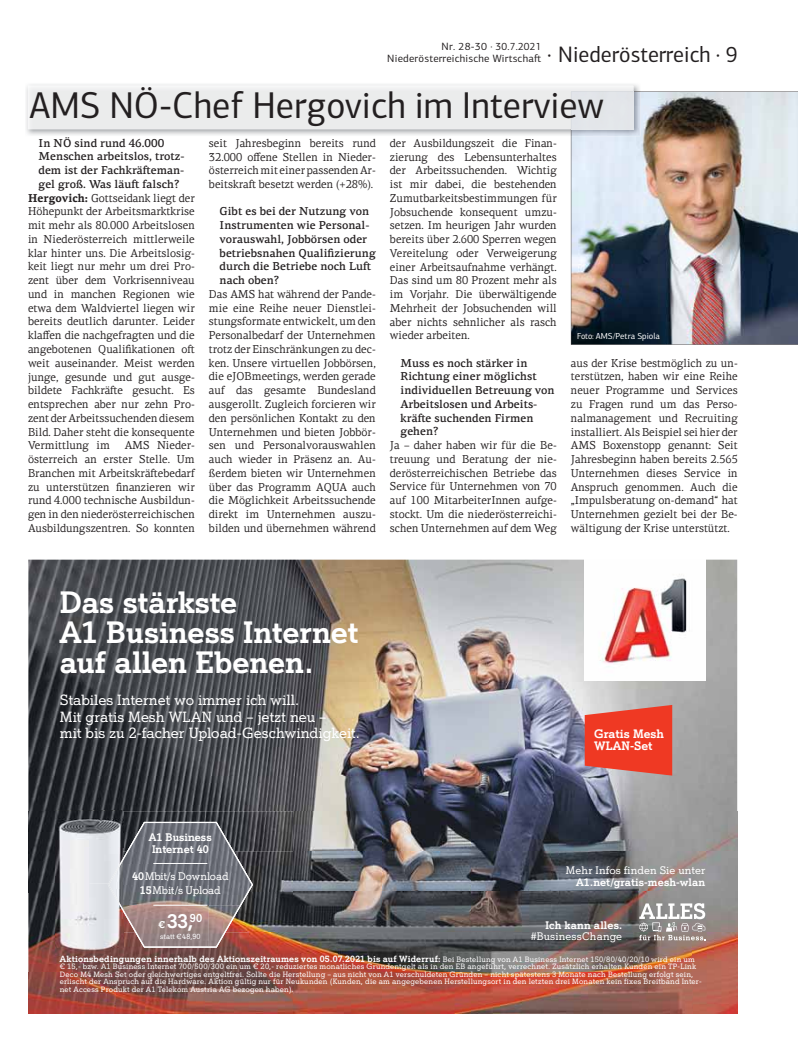
<style>
.page{position:relative;width:798px;height:1063px;background:#fff}
.page>*{position:absolute;margin:0;border:0;box-sizing:border-box;transform-origin:0 0}
.t1{font:37.5px "PF Centro Sans Pro";color:#231f20;scale:.96 1}
.t2{font:700 30px/30px "A1 Serif";letter-spacing:-.005em;color:#fff}
.t3{font:22.5px "PF Centro Sans Pro";color:#231f20;scale:.96 1}
.t4{font:700 19px "A1 Serif";color:#fff}
.t5{font:14.38px/16.9px "A1 Serif";color:#fff}
.t6{font:700 11.88px/11.9px "A1 Serif";color:#fff}
.t7{font:11.5px/13.8px "PF Centro Serif Pro";color:#231f20;text-align:justify;scale:.96 1}
.t8{font:500 11.5px/13.8px "PF Centro Serif Pro";color:#231f20}
.t9{font:10.75px/13.1px "A1 Serif";letter-spacing:-.015em;color:#fff;text-align:center}
.t10{font:700 10.75px/11.9px "A1 Serif";color:#fff}
.t11{font:10.62px/11.9px "PF Centro Sans Pro";letter-spacing:.02em;color:#231f20;text-align:right}
.t12{font:10.62px "A1 Serif";letter-spacing:.01em;color:#fff}
.t13{font:700 10.62px "A1 Serif";letter-spacing:.02em;color:#fff}
.t14{font:700 8.75px "A1 Serif";letter-spacing:.02em;color:#fff}
.t15{font:8.75px "PF Centro Sans Pro";color:#fff;scale:.93 1}
.t16{font:7.5px/7.5px "A1 Serif";letter-spacing:.025em;color:#fff}
.t17{font:7.12px "A1 Serif";letter-spacing:.015em;color:#fff}
.s1{font-weight:700}
.s2{font-size:9.5px}
.s3{font-weight:400;font-size:7.5px}
</style>
<div class="page">
<img style="left:570px;top:92px;width:227px;height:253px">
<img style="left:570px;top:92px;width:70px;height:44px">
<div style="left:28px;top:86px;width:605px;height:43px;background:#ebecec"></div>
<div style="left:570px;top:92px;width:63px;height:37px;background:#e3e6ea"></div>
<img style="left:28px;top:560px;width:709px;height:251px">
<img style="left:28px;top:811px;width:27px;height:81px">
<img style="left:123px;top:811px;width:614px;height:41px">
<img style="left:253px;top:852px;width:484px;height:40px">
<img style="left:28px;top:892px;width:44px;height:81px">
<img style="left:253px;top:892px;width:484px;height:40px">
<img style="left:72px;top:932px;width:620px;height:41px">
<img style="left:692px;top:932px;width:45px;height:81px">
<img style="left:28px;top:973px;width:664px;height:40px">
<img style="left:584px;top:560px;width:121px;height:120px">
<svg style="left:123px;top:822px;width:130px;height:126px;background:#7a7173"></svg>
<img style="left:123px;top:823px;width:86px;height:38px">
<img style="left:209px;top:823px;width:42px;height:82px">
<img style="left:123px;top:909px;width:86px;height:37px">
<img style="left:209px;top:905px;width:31px;height:41px">
<hr style="left:153px;top:863px;width:54px;height:1px;background:#fff">
<hr style="left:153px;top:905px;width:54px;height:1px;background:#fff">
<img style="left:55px;top:811px;width:68px;height:145px">
<img style="left:108px;top:858px;width:15px;height:53px">
<svg style="left:639px;top:903px;width:66px;height:37px"></svg>
<svg style="left:584px;top:705px;width:88px;height:71px;background:#e74d3b"></svg>
<p class="t11" style="left:387px;top:42px;width:155px">Nr. 28-30 · 30.7.2021<br>Niederösterreichische Wirtscha-</p>
<h3 class="t3" style="left:547px;top:46px;width:200px">· Niederösterreich · 9</h3>
<h1 class="t1" style="left:29px;top:91px;width:598px">AMS NÖ-Chef Hergovich im Interview</h1>
<p class="t8" style="left:39px;top:137px;width:127px">In NÖ sind rund 46.000</p>
<p class="t8" style="left:39px;top:151px;width:147px">Menschen arbeitslos, trotz-</p>
<p class="t8" style="left:39px;top:165px;width:147px">dem ist der Fachkrä-eman-</p>
<p class="t8" style="left:39px;top:178px;width:142px">gel groß. Was läu- falsch?</p>
<p class="t7" style="left:28px;top:192px;width:175px"><span class="s1">Hergovich:</span> Gottseidank liegt der</p>
<p class="t7" style="left:28px;top:206px;width:175px">Höhepunkt der Arbeitsmarktkrise</p>
<p class="t7" style="left:28px;top:220px;width:175px">mit mehr als 80.000 Arbeitslosen</p>
<p class="t7" style="left:28px;top:233px;width:175px">in Niederösterreich mittlerweile</p>
<p class="t7" style="left:28px;top:247px;width:175px">klar hinter uns. Die Arbeitslosig-</p>
<p class="t7" style="left:28px;top:261px;width:175px">keit liegt nur mehr um drei Pro-</p>
<p class="t7" style="left:28px;top:275px;width:175px">zent über dem Vorkrisenniveau</p>
<p class="t7" style="left:28px;top:288px;width:175px">und in manchen Regionen wie</p>
<p class="t7" style="left:28px;top:302px;width:175px">etwa dem Waldviertel liegen wir</p>
<p class="t7" style="left:28px;top:316px;width:175px">bereits deutlich darunter. Leider</p>
<p class="t7" style="left:28px;top:330px;width:175px">klaffen die nachgefragten und die</p>
<p class="t7" style="left:28px;top:343px;width:175px">angebotenen Qualifikationen o-</p>
<p class="t7" style="left:28px;top:357px;width:175px">weit auseinander. Meist werden</p>
<p class="t7" style="left:28px;top:371px;width:175px">junge, gesunde und gut ausge-</p>
<p class="t7" style="left:28px;top:385px;width:175px">bildete Fachkrä-e gesucht. Es</p>
<p class="t7" style="left:28px;top:398px;width:175px">entsprechen aber nur zehn Pro-</p>
<p class="t7" style="left:28px;top:412px;width:175px">zent der Arbeitssuchenden diesem</p>
<p class="t7" style="left:28px;top:426px;width:175px">Bild. Daher steht die konsequente</p>
<p class="t7" style="left:28px;top:440px;width:87px">Vermittlung im</p>
<p class="t7" style="left:28px;top:440px;width:175px;text-indent:97px">AMS Nieder&shy;österreich an erster Stelle. Um Branchen mit Arbeitskrä-ebedarf zu unterstützen finanzieren wir rund 4.000 technische Ausbildun&shy;gen in den niederösterreichischen Ausbildungszentren. So konnten</p>
<p class="t7" style="left:209px;top:137px;width:175px">seit Jahresbeginn bereits rund 32.000 offene Stellen in Nieder&shy;österreich mit einer passenden Ar&shy;beitskra- besetzt werden (+28%).</p>
<p class="t8" style="left:219px;top:206px;width:157px">Gibt es bei der Nutzung von<br>Instrumenten wie Personal&shy;vorauswahl, Jobbörsen oder betriebsnahen Qualifizierung durch die Betriebe noch Lu&shy;nach oben?</p>
<p class="t7" style="left:209px;top:288px;width:175px">Das AMS hat während der Pande&shy;mie eine Reihe neuer Dienstlei&shy;stungsformate entwickelt, um den Personalbedarf der Unternehmen trotz der Einschränkungen zu dec&shy;ken. Unsere virtuellen Jobbörsen, die eJOBmeetings, werden gerade auf das gesamte Bundesland ausgerollt. Zugleich forcieren wir den persönlichen Kontakt zu den Unternehmen und bieten Jobbör&shy;sen und Personalvorauswahlen auch wieder in Präsenz an. Au&shy;ßerdem bieten wir Unternehmen über das Programm AQUA auch die Möglichkeit Arbeitssuchende direkt im Unternehmen auszu&shy;bilden und übernehmen während</p>
<p class="t7" style="left:390px;top:137px;width:175px">der Ausbildungszeit die Finan&shy;zierung des Lebensunterhaltes der Arbeitssuchenden. Wichtig ist mir dabei, die bestehenden Zumutbarkeitsbestimmungen für Jobsuchende konsequent umzu&shy;setzen. Im heurigen Jahr wurden bereits über 2.600 Sperren wegen Vereitelung oder Verweigerung einer Arbeitsaufnahme verhängt.<br>Das sind um 80 Prozent mehr als im Vorjahr. Die überwältigende Mehrheit der Jobsuchenden will aber nichts sehnlicher als rasch wieder arbeiten.</p>
<p class="t8" style="left:400px;top:357px;width:155px">Muss es noch stärker in<br>Richtung einer möglichst individuellen Betreuung von<br>Arbeitslosen und Arbeits&shy;krä-e suchenden Firmen gehen?</p>
<p class="t7" style="left:390px;top:440px;width:175px">Ja – daher haben wir für die Be&shy;treuung und Beratung der nie&shy;derösterreichischen Betriebe das Service für Unternehmen von 70 auf 100 MitarbeiterInnen aufge&shy;stockt. Um die niederösterreichi&shy;schen Unternehmen auf dem Weg</p>
<p class="t15" style="left:577px;top:333px;width:90px">Foto: AMS/Petra Spiola</p>
<p class="t7" style="left:570px;top:357px;width:175px">aus der Krise bestmöglich zu un&shy;terstützen, haben wir eine Reihe neuer Programme und Services zu Fragen rund um das Perso&shy;nalmanagement und Recruiting installiert. Als Beispiel sei hier der AMS Boxenstopp genannt: Seit Jahresbeginn haben bereits 2.565<br>Unternehmen dieses Service in Anspruch genommen. Auch die „Impulsberatung on-demand“ hat Unternehmen gezielt bei der Be&shy;wältigung der Krise unterstützt.</p>
<h2 class="t2" style="left:60px;top:591px;width:300px">Das stärkste<br>A1 Business Internet auf allen Ebenen.</h2>
<p class="t5" style="left:60px;top:693px;width:301px">Stabiles Internet wo immer ich will.<br>Mit gratis Mesh WLAN und – jetzt neu –<br>mit bis zu 2-facher Upload-Geschwindigkeit.</p>
<p class="t6" style="left:594px;top:729px;width:71px">Gratis Mesh<br>WLAN-Set</p>
<p class="t10" style="left:149px;top:833px;width:64px">A1 Business<br>Internet 40</p>
<p class="t9" style="left:132px;top:871px;width:98px"><span class="s1">40</span> Mbit/s Download<br><span class="s1">15</span> Mbit/s Upload</p>
<h3 class="t4" style="left:158px;top:914px;width:45px"><span class="s2">€</span> 33,<sup>90</sup></h3>
<p class="t17" style="left:160px;top:934px;width:42px">statt € 48,90</p>
<p class="t12" style="left:565px;top:866px;width:141px">Mehr Infos finden Sie unter</p>
<p class="t13" style="left:576px;top:878px;width:130px">A1.net/gratis-mesh-wlan</p>
<p class="t13" style="left:545px;top:921px;width:78px">Ich kann alles.</p>
<p class="t12" style="left:530px;top:933px;width:93px">#BusinessChange</p>
<p class="t14" style="left:60px;top:956px;width:636px">Aktionsbedingungen innerhalb des Aktionszeitraumes von 05.07.2021 bis auf Widerruf: <span class="s3">Bei Bestellung von A1 Business Internet 150/80/40/20/10 wird ein um</span></p>
<p class="t16" style="left:60px;top:964px;width:643px">€ 15,- bzw. A1 Business Internet 700/500/300 ein um € 20,- reduziertes monatliches Grundentgelt als in den EB angeführt, verrechnet. Zusätzlich erhalten Kunden ein TP-Link Deco M4 Mesh Set oder gleichwertiges entgeltfrei. Sollte die Herstellung – aus nicht von A1 verschuldeten Gründen – nicht spätestens 3 Monate nach Bestellung erfolgt sein, erlischt der Anspruch auf die Hardware. Aktion gültig nur für Neukunden (Kunden, die am angegebenen Herstellungsort in den letzten drei Monaten kein fixes Breitband Inter&shy;net Access Produkt der A1 Telekom Austria AG bezogen haben).</p>
</div>
